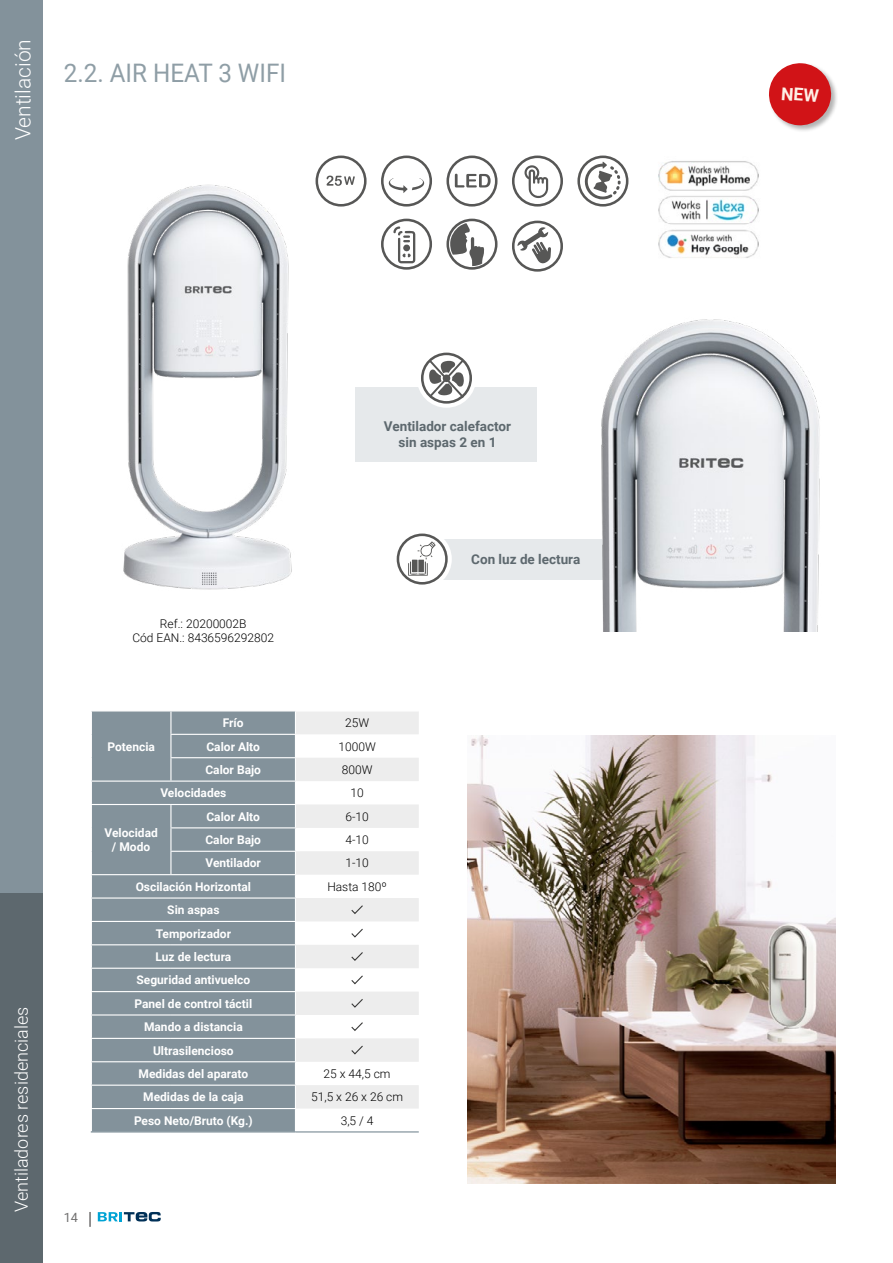
<style>
.page{position:relative;width:893px;height:1263px;background:#fff}
.page>*{position:absolute;margin:0;border:0;box-sizing:border-box;transform-origin:0 0}
.t1{font:25.5px "Roboto";color:#8f9ea6;scale:.95 1}
.t2{font:300 21px "Roboto";color:#fff}
.t3{font:300 18px "Roboto";color:#fff}
.t4{font:700 13.5px/16.2px "Roboto";color:#5d686e;text-align:center}
.t5{font:12.75px "Roboto";color:#706f6f}
.t6{font:700 12px/23.4px "Roboto";color:#fff;text-align:center}
.t7{font:300 12px/14.4px "Roboto";color:#000;text-align:center}
</style>
<div class="page">
<div style="left:0;top:0;width:43px;height:893px;background:#83929b"></div>
<div style="left:0;top:893px;width:43px;height:370px;background:#5d686e"></div>
<svg style="left:89px;top:1212px;width:2px;height:15px"></svg>
<svg style="left:98px;top:1212px;width:63px;height:9px"></svg>
<div style="left:355px;top:387px;width:182px;height:75px;background:#e6e9eb"></div>
<div style="left:431px;top:539px;width:191px;height:40px;background:#e6e9eb"></div>
<img style="left:123px;top:177px;width:193px;height:413px">
<img style="left:602px;top:319px;width:218px;height:312px">
<img style="left:658px;top:161px;width:101px;height:97px">
<img style="left:468px;top:736px;width:367px;height:448px">
<div style="left:92px;top:711px;width:203px;height:420px;background:#83929b"></div>
<svg style="left:296px;top:712px;width:123px;height:396px;fill:#ededed"></svg>
<hr style="left:170px;top:734px;width:126px;height:1px;background:#fff">
<hr style="left:170px;top:757px;width:126px;height:1px;background:#fff">
<hr style="left:171px;top:780px;width:125px;height:2px;background:#fff">
<hr style="left:171px;top:804px;width:125px;height:1px;background:#fff">
<hr style="left:170px;top:827px;width:126px;height:1px;background:#fff">
<hr style="left:170px;top:851px;width:126px;height:1px;background:#fff">
<hr style="left:171px;top:874px;width:125px;height:1px;background:#fff">
<hr style="left:91px;top:1061px;width:80px;height:1px;background:#fff">
<hr style="left:171px;top:1061px;width:125px;height:1px;background:#fff">
<hr style="left:91px;top:1084px;width:80px;height:2px;background:#fff">
<hr style="left:171px;top:1084px;width:125px;height:2px;background:#fff">
<hr style="left:91px;top:1108px;width:80px;height:1px;background:#fff">
<hr style="left:171px;top:1108px;width:125px;height:1px;background:#fff">
<hr style="left:170px;top:711px;width:2px;height:23px;background:#fff">
<hr style="left:170px;top:735px;width:2px;height:22px;background:#fff">
<hr style="left:170px;top:758px;width:2px;height:22px;background:#fff">
<hr style="left:91px;top:780px;width:80px;height:2px;background:#fff">
<hr style="left:91px;top:968px;width:80px;height:1px;background:#fff">
<hr style="left:171px;top:968px;width:125px;height:1px;background:#fff">
<hr style="left:91px;top:991px;width:80px;height:1px;background:#fff">
<hr style="left:171px;top:991px;width:125px;height:1px;background:#fff">
<hr style="left:91px;top:1014px;width:80px;height:1px;background:#fff">
<hr style="left:171px;top:1014px;width:125px;height:1px;background:#fff">
<hr style="left:91px;top:1038px;width:80px;height:1px;background:#fff">
<hr style="left:171px;top:1038px;width:125px;height:1px;background:#fff">
<hr style="left:91px;top:1131px;width:80px;height:1px;background:#8f9ea6">
<hr style="left:171px;top:1131px;width:124px;height:1px;background:#8f9ea6">
<hr style="left:295px;top:1131px;width:124px;height:1px;background:#8f9ea6">
<hr style="left:91px;top:804px;width:80px;height:1px;background:#fff">
<hr style="left:170px;top:805px;width:2px;height:22px;background:#fff">
<hr style="left:170px;top:828px;width:2px;height:23px;background:#fff">
<svg style="left:91px;top:711px;width:1px;height:399px"></svg>
<hr style="left:170px;top:852px;width:2px;height:22px;background:#fff">
<hr style="left:91px;top:874px;width:80px;height:1px;background:#fff">
<hr style="left:91px;top:897px;width:80px;height:2px;background:#fff">
<hr style="left:171px;top:897px;width:125px;height:2px;background:#fff">
<hr style="left:91px;top:921px;width:80px;height:1px;background:#fff">
<hr style="left:171px;top:921px;width:125px;height:1px;background:#fff">
<hr style="left:91px;top:944px;width:80px;height:1px;background:#fff">
<hr style="left:171px;top:944px;width:125px;height:1px;background:#fff">
<svg style="left:350px;top:904px;width:14px;height:11px"></svg>
<svg style="left:350px;top:927px;width:14px;height:11px"></svg>
<svg style="left:350px;top:951px;width:14px;height:11px"></svg>
<svg style="left:350px;top:974px;width:14px;height:11px"></svg>
<svg style="left:350px;top:998px;width:14px;height:10px"></svg>
<svg style="left:350px;top:1021px;width:14px;height:11px"></svg>
<svg style="left:350px;top:1044px;width:14px;height:11px"></svg>
<svg style="left:316px;top:156px;width:51px;height:51px"></svg>
<svg style="left:381px;top:156px;width:51px;height:51px"></svg>
<svg style="left:446px;top:156px;width:51px;height:51px"></svg>
<svg style="left:512px;top:156px;width:51px;height:51px"></svg>
<svg style="left:577px;top:156px;width:51px;height:51px"></svg>
<svg style="left:381px;top:219px;width:51px;height:51px"></svg>
<svg style="left:446px;top:219px;width:51px;height:51px"></svg>
<svg style="left:512px;top:221px;width:51px;height:51px"></svg>
<div style="left:393px;top:529px;width:59px;height:60px;background:#fff;border-radius:50%"></div>
<div style="left:417px;top:348px;width:59px;height:60px;background:#fff;border-radius:50%"></div>
<svg style="left:397px;top:533px;width:51px;height:52px"></svg>
<svg style="left:421px;top:353px;width:51px;height:51px"></svg>
<div style="left:767px;top:62px;width:71px;height:70px;background:#000;opacity:.3"></div>
<svg style="left:768px;top:62px;width:64px;height:64px"></svg>
<h2 class="t2" style="left:8px;top:140px;width:103px;rotate:-90deg">Ventilación</h2>
<h1 class="t1" style="left:64px;top:55px;width:235px">2.2. AIR HEAT 3 WIFI</h1>
<p class="t4" style="left:384px;top:417px;width:129px">Ventilador calefactor sin aspas 2 en 1</p>
<h3 class="t3" style="left:9px;top:1212px;width:207px;rotate:-90deg">Ventiladores residenciales</h3>
<p class="t7" style="left:132px;top:616px;width:143px">Ref.: 20200002B<br>Cód EAN.: 8436596292802</p>
<p class="t6" style="left:223px;top:711px;width:22px">Frío</p>
<p class="t7" style="left:345px;top:715px;width:26px">25W</p>
<p class="t6" style="left:206px;top:734px;width:55px">Calor Alto</p>
<p class="t7" style="left:338px;top:739px;width:39px">1000W</p>
<p class="t6" style="left:205px;top:757px;width:57px">Calor Bajo</p>
<p class="t7" style="left:342px;top:762px;width:32px">800W</p>
<p class="t6" style="left:160px;top:781px;width:68px">Velocidades</p>
<p class="t7" style="left:350px;top:785px;width:15px">10</p>
<p class="t6" style="left:107px;top:734px;width:49px">Potencia</p>
<p class="t6" style="left:206px;top:804px;width:55px">Calor Alto</p>
<p class="t7" style="left:345px;top:809px;width:25px">6-10</p>
<p class="t6" style="left:205px;top:828px;width:57px">Calor Bajo</p>
<p class="t7" style="left:345px;top:832px;width:25px">4-10</p>
<p class="t6" style="left:205px;top:851px;width:57px">Ventilador</p>
<p class="t7" style="left:345px;top:855px;width:25px">1-10</p>
<p class="t6" style="left:136px;top:874px;width:117px">Oscilación Horizontal</p>
<p class="t7" style="left:327px;top:879px;width:61px">Hasta 180º</p>
<p class="t6" style="left:134px;top:898px;width:119px">Sin aspas<br>Temporizador<br>Luz de lectura<br>Seguridad antivuelco<br>Panel de control táctil<br>Mando a distancia<br>Ultrasilencioso<br>Medidas del aparato</p>
<p class="t6" style="left:104px;top:825px;width:55px;line-height:14.4px">Velocidad / Modo</p>
<p class="t7" style="left:324px;top:1066px;width:68px">25 x 44,5 cm</p>
<p class="t6" style="left:143px;top:1085px;width:102px">Medidas de la caja</p>
<p class="t7" style="left:311px;top:1089px;width:93px">51,5 x 26 x 26 cm</p>
<p class="t6" style="left:134px;top:1108px;width:120px">Peso Neto/Bruto (Kg.)</p>
<p class="t7" style="left:341px;top:1113px;width:34px">3,5 / 4</p>
<p class="t5" style="left:64px;top:1208px;width:16px">14</p>
<p class="t4" style="left:471px;top:551px;width:111px">Con luz de lectura</p>
</div>
